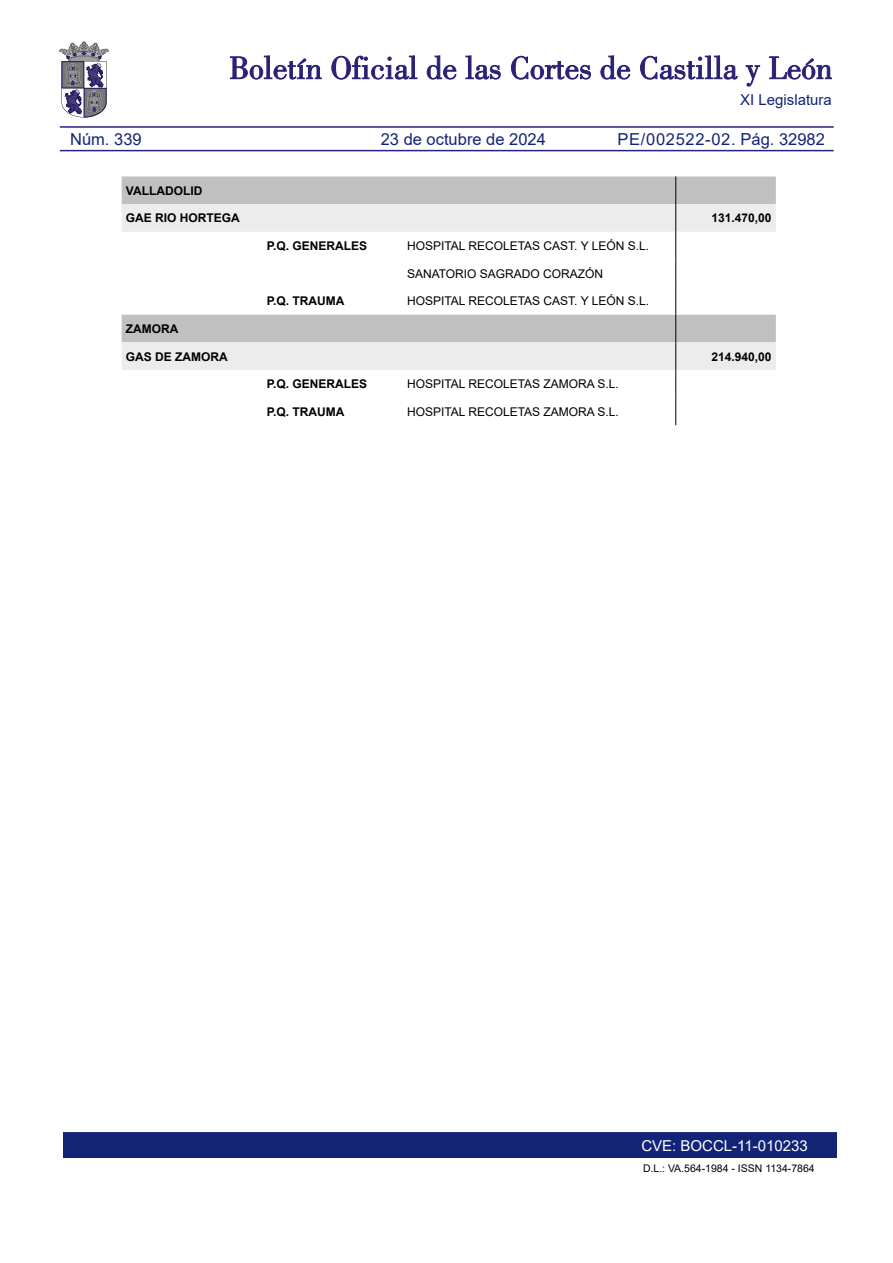
<style>
.page{position:relative;width:893px;height:1263px;background:#fff}
.page>*{position:absolute;margin:0;border:0;box-sizing:border-box;transform-origin:0 0}
.t1{font:16.5px "Arial";color:#122478}
.ordencabecera{font:16.5px "Arial";letter-spacing:.04em;color:#132477}
.cvepie{font:15px "Arial";color:#fff}
.t2{font:15px "Arial";color:#122478}
.textotabla{font:12px "Arial";color:#000}
.textotabla-2{font:700 12px "Arial";color:#000}
.t3{font:10.5px "Arial";color:#000}
.s1{color:#122478}
</style>
<div class="page">
<div style="left:64px;top:1132px;width:772px;height:25px;background:#132477"></div>
<hr style="left:60px;top:150px;width:774px;height:1px;background:#2b2175">
<hr style="left:60px;top:126px;width:774px;height:2px;background:#2b2175">
<svg style="left:230px;top:55px;width:92px;height:24px"></svg>
<svg style="left:331px;top:55px;width:86px;height:25px"></svg>
<svg style="left:427px;top:55px;width:29px;height:24px"></svg>
<svg style="left:466px;top:55px;width:35px;height:24px"></svg>
<svg style="left:511px;top:56px;width:80px;height:24px"></svg>
<svg style="left:600px;top:55px;width:30px;height:24px"></svg>
<svg style="left:640px;top:55px;width:98px;height:25px"></svg>
<svg style="left:746px;top:65px;width:14px;height:22px"></svg>
<svg style="left:769px;top:56px;width:63px;height:23px"></svg>
<svg style="left:59px;top:42px;width:50px;height:75px"></svg>
<div style="left:122px;top:176px;width:654px;height:28px;background:#c0c0c0"></div>
<svg style="left:122px;top:204px;width:654px;height:166px"></svg>
<svg style="left:675px;top:176px;width:1px;height:249px"></svg>
<h1 class="t1" style="left:70px;top:128px;width:73px">Núm. 339</h1>
<h1 class="t1" style="left:381px;top:128px;width:167px">23 de octubre de 2024</h1>
<p class="t2" style="left:740px;top:89px;width:93px">XI Legislatura</p>
<p class="ordencabecera" style="left:618px;top:128px;width:209px">PE/002522-02. <span class="s1">Pág. 32982</span></p>
<p class="textotabla-2" style="left:126px;top:182px;width:78px">VALLADOLID</p>
<p class="textotabla-2" style="left:126px;top:210px;width:116px">GAE RIO HORTEGA</p>
<p class="textotabla-2" style="left:711px;top:210px;width:62px">131.470,00</p>
<p class="textotabla-2" style="left:267px;top:237px;width:102px">P.Q. GENERALES</p>
<p class="textotabla" style="left:407px;top:237px;width:244px">HOSPITAL RECOLETAS CAST. Y LEÓN S.L.</p>
<p class="textotabla" style="left:407px;top:265px;width:198px">SANATORIO SAGRADO CORAZÓN</p>
<p class="textotabla-2" style="left:267px;top:293px;width:79px">P.Q. TRAUMA</p>
<p class="textotabla" style="left:407px;top:293px;width:244px">HOSPITAL RECOLETAS CAST. Y LEÓN S.L.</p>
<p class="textotabla-2" style="left:126px;top:320px;width:54px">ZAMORA</p>
<p class="textotabla-2" style="left:126px;top:348px;width:104px">GAS DE ZAMORA</p>
<p class="textotabla-2" style="left:711px;top:348px;width:62px">214.940,00</p>
<p class="textotabla-2" style="left:267px;top:375px;width:102px">P.Q. GENERALES</p>
<p class="textotabla" style="left:407px;top:376px;width:213px">HOSPITAL RECOLETAS ZAMORA S.L.</p>
<p class="textotabla-2" style="left:267px;top:403px;width:79px">P.Q. TRAUMA</p>
<p class="textotabla" style="left:407px;top:403px;width:213px">HOSPITAL RECOLETAS ZAMORA S.L.</p>
<p class="cvepie" style="left:641px;top:1135px;width:168px">CVE: BOCCL-11-010233</p>
<p class="t3" style="left:643px;top:1161px;width:173px">D.L.: VA.564-1984 - ISSN 1134-7864</p>
</div>
